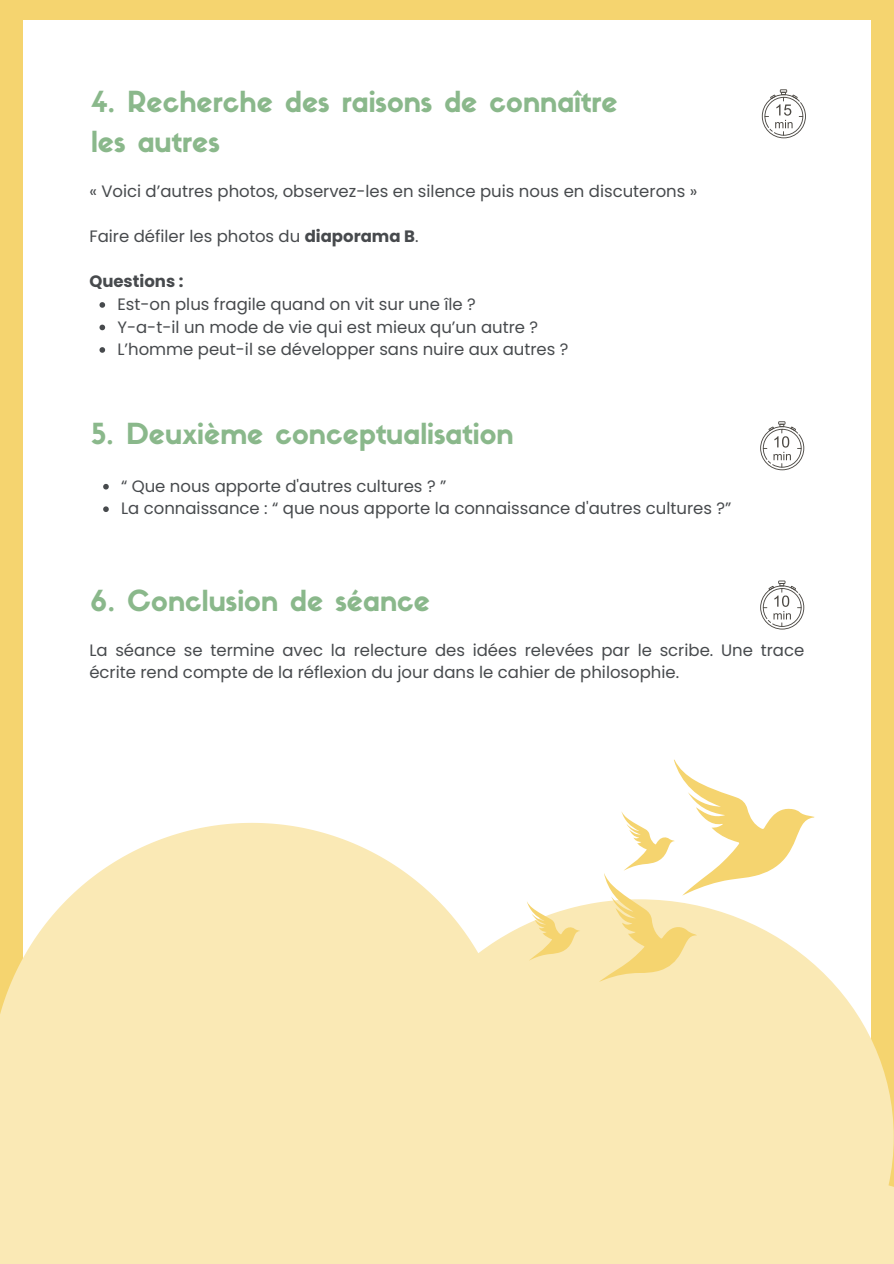
<style>
.page{position:relative;width:894px;height:1264px;background:#fff}
.page>*{position:absolute;margin:0;border:0;box-sizing:border-box;transform-origin:0 0}
.t1{font:28.5px/39.3px "Sifonn Basic";color:#8ab88b}
.t2{font:16.5px/22.5px "Poppins";color:#474a4d}
.t3{font:700 16.5px "Poppins";color:#474a4d}
.s1{font-weight:700}
</style>
<div class="page">
<div style="left:0;top:0;width:893px;height:1263px;background:#f5d46f"></div>
<div style="left:24px;top:20px;width:846px;height:1221px;background:#fff"></div>
<svg style="left:99px;top:302px;width:6px;height:6px"></svg>
<svg style="left:99px;top:324px;width:6px;height:6px"></svg>
<svg style="left:99px;top:347px;width:6px;height:6px"></svg>
<svg style="left:103px;top:484px;width:6px;height:5px"></svg>
<svg style="left:103px;top:506px;width:6px;height:6px"></svg>
<svg style="left:761px;top:89px;width:44px;height:49px"></svg>
<svg style="left:760px;top:421px;width:43px;height:49px"></svg>
<svg style="left:760px;top:580px;width:43px;height:49px"></svg>
<svg style="left:0;top:822px;width:893px;height:441px;background:#faeaba"></svg>
<svg style="left:599px;top:759px;width:215px;height:222px"></svg>
<svg style="left:526px;top:901px;width:54px;height:59px"></svg>
<p class="t1" style="left:91px;top:86px;width:528px">4. Recherche des raisons de connaître les autres</p>
<h1 class="t2" style="left:89px;top:180px;width:609px">« Voici d’autres photos, observez-les en silence puis nous en discuterons »</h1>
<p class="t2" style="left:89px;top:225px;width:330px">Faire défiler les photos du <span class="s1">diaporama B</span>.</p>
<p class="t3" style="left:89px;top:270px;width:96px">Questions :</p>
<p class="t2" style="left:117px;top:293px;width:360px">Est-on plus fragile quand on vit sur une île ?</p>
<p class="t2" style="left:117px;top:315px;width:422px">Y-a-t-il un mode de vie qui est mieux qu’un autre ?</p>
<p class="t2" style="left:117px;top:338px;width:452px">L’homme peut-il se développer sans nuire aux autres ?</p>
<h1 class="t1" style="left:91px;top:417px;width:424px">5. Deuxième conceptualisation</h1>
<p class="t2" style="left:121px;top:475px;width:327px">“ Que nous apporte d'autres cultures ? ”</p>
<p class="t2" style="left:121px;top:497px;width:611px">La connaissance : “ que nous apporte la connaissance d'autres cultures ?”</p>
<h1 class="t1" style="left:90px;top:584px;width:341px">6. Conclusion de séance</h1>
<p class="t2" style="left:89px;top:638px;width:716px">La séance se termine avec la relecture des idées relevées par le scribe. Une trace écrite rend compte de la réflexion du jour dans le cahier de philosophie.</p>
</div>
